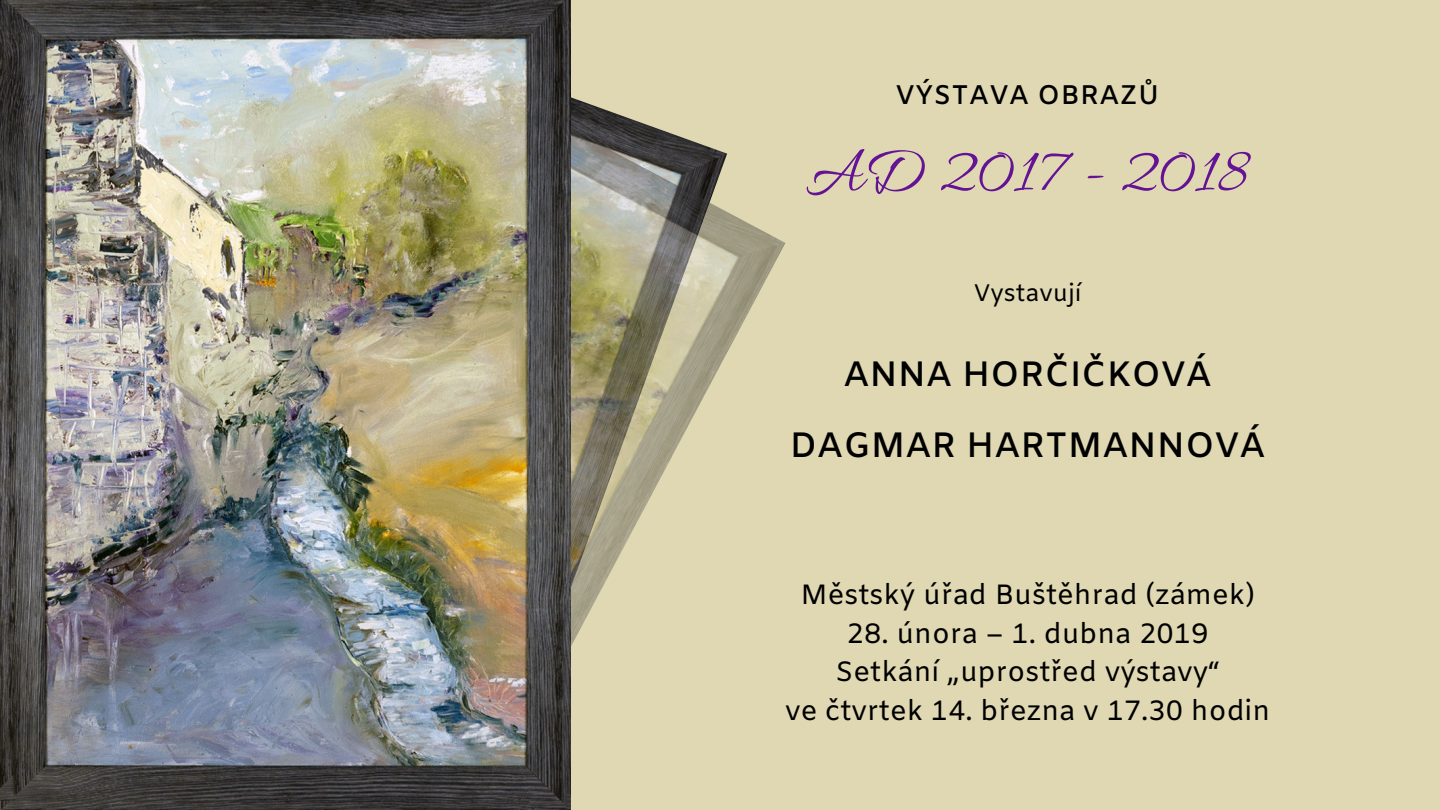
<style>
.page{position:relative;width:1440px;height:810px;background:#dfd8b2}
.page>*{position:absolute;margin:0;border:0;box-sizing:border-box;transform-origin:0 0}
.t1{font:67.65px "Allura";color:#631394}
.t2{font:600 35.33px/70.6px "Amiko";color:#000;text-align:center}
.t3{font:27.9px/38.4px "Amiko";color:#000;text-align:center}
.t4{font:600 27px "Amiko";letter-spacing:.02em;color:#000}
.t5{font:24px "Amiko";color:#000}
</style>
<div class="page">
<img style="left:571px;top:97px;width:214px;height:549px">
<img style="left:0;top:0;width:571px;height:810px">
<p class="t4" style="left:896px;top:79px;width:265px">VÝSTAVA OBRAZŮ</p>
<h1 class="t1" style="left:806px;top:135px;width:445px">AD 2017 - 2018</h1>
<p class="t5" style="left:974px;top:278px;width:109px">Vystavují</p>
<p class="t2" style="left:790px;top:342px;width:477px">ANNA HORČIČKOVÁ<br>DAGMAR HARTMANNOVÁ</p>
<p class="t3" style="left:800px;top:578px;width:456px">Městský úřad Buštěhrad (zámek)</p>
<p class="t3" style="left:785px;top:616px;width:487px">28. února – 1. dubna 2019<br>Setkání „uprostřed výstavy“<br>ve čtvrtek 14. března v 17.30 hodin</p>
</div>
